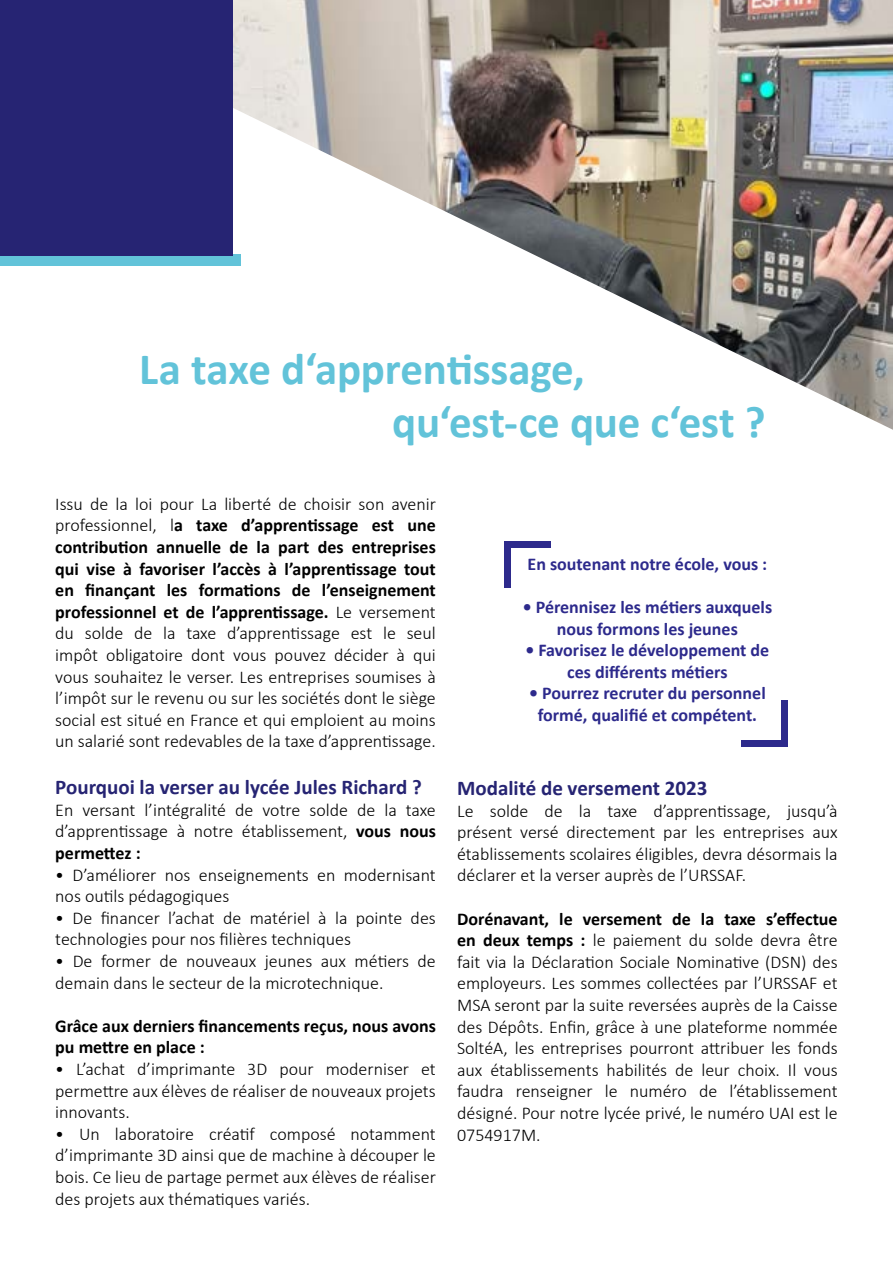
<style>
.page{position:relative;width:893px;height:1263px;background:#fff}
.page>*{position:absolute;margin:0;border:0;box-sizing:border-box;transform-origin:0 0}
.t1{font:700 45px/53.1px "Calibri";letter-spacing:-.005em;color:#62c3d9}
.t2{font:700 21px "Calibri";color:#262473}
.t3{font:300 18px/21.6px "Calibri";color:#000;text-align:justify}
.t4{font:700 18px/21.6px "Calibri";color:#2d2a8c;text-align:center}
.t5{font:700 18px/21.6px "Calibri";color:#000}
.s1{font-weight:700}
</style>
<div class="page">
<div style="left:0;top:254px;width:240px;height:11px;background:#62c3d9"></div>
<img style="left:191px;top:0;width:701px;height:430px">
<div style="left:0;top:0;width:233px;height:255px;background:#262473"></div>
<svg style="left:892px;top:0;width:1px;height:430px"></svg>
<div style="left:504px;top:541px;width:6px;height:47px;background:#2d2a8c"></div>
<div style="left:504px;top:541px;width:46px;height:6px;background:#2d2a8c"></div>
<div style="left:781px;top:700px;width:6px;height:46px;background:#2d2a8c"></div>
<div style="left:741px;top:740px;width:46px;height:6px;background:#2d2a8c"></div>
<h1 class="t1" style="left:392px;top:341px;width:375px;text-indent:-253px">La taxe d‘apprentissage,<br>qu‘est-ce que c‘est ?</h1>
<p class="t3" style="left:55px;top:493px;width:382px">Issu de la loi pour La liberté de choisir son avenir professionnel, l<span class="s1">a taxe d’apprentissage est une contribution annuelle de la part des entreprises qui vise à favoriser l’accès à l’apprentissage tout en finançant les formations de l’enseignement professionnel et de l’apprentissage.</span> Le versement du solde de la taxe d’apprentissage est le seul impôt obligatoire dont vous pouvez décider à qui vous souhaitez le verser. Les entreprises soumises à l’impôt sur le revenu ou sur les sociétés dont le siège social est situé en France et qui emploient au moins un salarié sont redevables de la taxe d’apprentissage.</p>
<p class="t2" style="left:55px;top:772px;width:368px">Pourquoi la verser au lycée Jules Richard ?</p>
<p class="t3" style="left:55px;top:799px;width:382px">En versant l’intégralité de votre solde de la taxe d’apprentissage à notre établissement, <span class="s1">vous nous permettez :</span></p>
<p class="t3" style="left:55px;top:864px;width:382px">• D’améliorer nos enseignements en modernisant nos outils pédagogiques</p>
<p class="t3" style="left:55px;top:907px;width:382px">• De financer l’achat de matériel à la pointe des technologies pour nos filières techniques</p>
<p class="t3" style="left:55px;top:950px;width:382px">• De former de nouveaux jeunes aux métiers de demain dans le secteur de la microtechnique.</p>
<p class="t5" style="left:55px;top:1015px;width:382px">Grâce aux derniers financements reçus, nous avons pu mettre en place :</p>
<p class="t3" style="left:55px;top:1058px;width:382px">• L’achat d’imprimante 3D pour moderniser et permettre aux élèves de réaliser de nouveaux projets innovants.</p>
<p class="t3" style="left:55px;top:1123px;width:382px">• Un laboratoire créatif composé notamment d’imprimante 3D ainsi que de machine à découper le bois. Ce lieu de partage permet aux élèves de réaliser des projets aux thématiques variés.</p>
<p class="t4" style="left:528px;top:553px;width:241px">En soutenant notre école, vous :</p>
<p class="t4" style="left:523px;top:596px;width:251px">• Pérennisez les métiers auxquels nous formons les jeunes</p>
<p class="t4" style="left:525px;top:639px;width:245px">• Favorisez le développement de ces différents métiers</p>
<p class="t4" style="left:529px;top:682px;width:238px">• Pourrez recruter du personnel formé, qualifié et compétent.</p>
<p class="t2" style="left:457px;top:773px;width:252px">Modalité de versement 2023</p>
<p class="t3" style="left:457px;top:800px;width:382px">Le solde de la taxe d’apprentissage, jusqu’à présent versé directement par les entreprises aux établissements scolaires éligibles, devra désormais la déclarer et la verser auprès de l’URSSAF.</p>
<p class="t3" style="left:457px;top:908px;width:382px"><span class="s1">Dorénavant, le versement de la taxe s’effectue en deux temps :</span> le paiement du solde devra être fait via la Déclaration Sociale Nominative (DSN) des employeurs. Les sommes collectées par l’URSSAF et MSA seront par la suite reversées auprès de la Caisse des Dépôts. Enfin, grâce à une plateforme nommée SoltéA, les entreprises pourront attribuer les fonds aux établissements habilités de leur choix. Il vous faudra renseigner le numéro de l’établissement désigné. Pour notre lycée privé, le numéro UAI est le 0754917M.</p>
</div>
